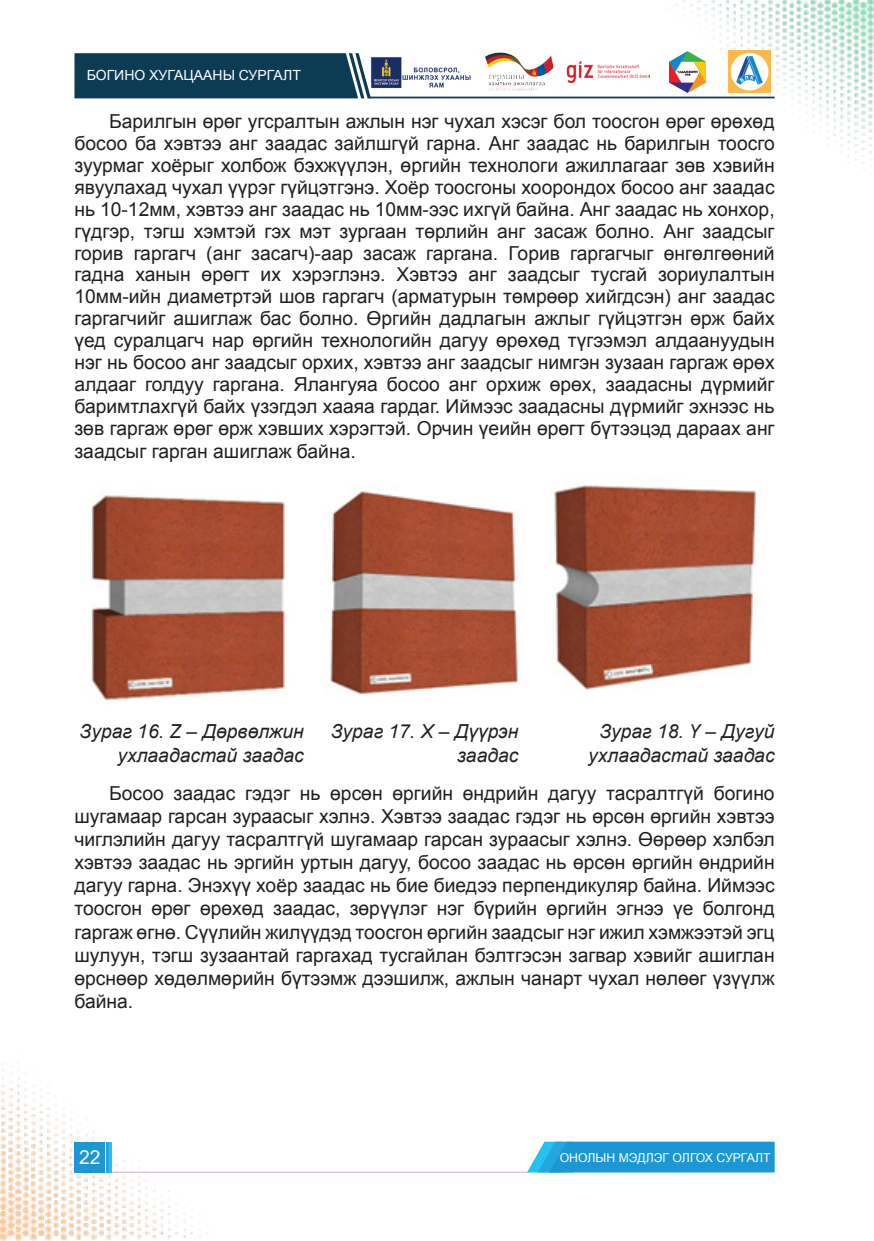
<style>
.page{position:relative;width:874px;height:1241px;background:#fff}
.page>*{position:absolute;margin:0;border:0;box-sizing:border-box;transform-origin:0 0}
.text{font:19.25px/21.9px "Mogul Arial";color:#231f20;text-align:justify}
.italic{font:italic 19.25px/23.1px "Arial";color:#231f20;text-align:right}
.t1{font:19.25px "Arial";color:#fff}
.t2{font:14px "Arial";color:#fff}
.text-2{font:12.25px "Mogul Arial";color:#fff}
</style>
<div class="page">
<img style="left:0;top:0;width:873px;height:1240px">
<hr style="left:74px;top:1171px;width:454px;height:1px;background:#ccb4d0">
<svg style="left:526px;top:1141px;width:248px;height:31px"></svg>
<div style="left:74px;top:1141px;width:31px;height:31px;background:#1d97d4"></div>
<hr style="left:110px;top:1141px;width:2px;height:31px;background:#25c2ef">
<hr style="left:106px;top:1141px;width:3px;height:31px;background:#24a6df">
<svg style="left:74px;top:53px;width:297px;height:45px"></svg>
<hr style="left:369px;top:97px;width:405px;height:1px;background:#0c3b54">
<img style="left:566px;top:60px;width:83px;height:23px">
<img style="left:371px;top:56px;width:100px;height:32px">
<img style="left:668px;top:51px;width:36px;height:42px">
<img style="left:728px;top:50px;width:42px;height:42px">
<img style="left:482px;top:50px;width:73px;height:44px">
<img style="left:75px;top:478px;width:229px;height:232px">
<img style="left:312px;top:484px;width:219px;height:220px">
<img style="left:539px;top:478px;width:235px;height:220px">
<p class="t2" style="left:87px;top:65px;width:215px">БОГИНО ХУГАЦААНЫ СУРГАЛТ</p>
<p class="text" style="left:74px;top:111px;width:701px;text-indent:35px">Барилгын өрөг угсралтын ажлын нэг чухал хэсэг бол тоосгон өрөг өрөхөд босоо ба хэвтээ анг заадас зайлшгүй гарна. Анг заадас нь барилгын тоосго зуурмаг хоёрыг холбож бэхжүүлэн, өргийн технологи ажиллагааг зөв хэвийн явуулахад чухал үүрэг гүйцэтгэнэ. Хоёр тоосгоны хоорондох босоо анг заадас нь 10-12мм, хэвтээ анг заадас нь 10мм-ээс ихгүй байна. Анг заадас нь хонхор, гүдгэр, тэгш хэмтэй гэх мэт зургаан төрлийн анг засаж болно. Анг заадсыг горив гаргагч (анг засагч)-аар засаж гаргана. Горив гаргагчыг өнгөлгөөний гадна ханын өрөгт их хэрэглэнэ. Хэвтээ анг заадсыг тусгай зориулалтын 10мм-ийн диаметртэй шов гаргагч (арматурын төмрөөр хийгдсэн) анг заадас гаргагчийг ашиглаж бас болно. Өргийн дадлагын ажлыг гүйцэтгэн өрж байх үед суралцагч нар өргийн технологийн дагуу өрөхөд түгээмэл алдаануудын нэг нь босоо анг заадсыг орхих, хэвтээ анг заадсыг нимгэн зузаан гаргаж өрөх алдааг голдуу гаргана. Ялангуяа босоо анг орхиж өрөх, заадасны дүрмийг баримтлахгүй байх үзэгдэл хааяа гардаг. Иймээс заадасны дүрмийг эхнээс нь зөв гаргаж өрөг өрж хэвших хэрэгтэй. Орчин үеийн өрөгт бүтээцэд дараах анг заадсыг гарган ашиглаж байна.</p>
<p class="italic" style="left:79px;top:720px;width:226px">Зураг 16. Z – Дөрвөлжин ухлаадастай заадас</p>
<p class="italic" style="left:588px;top:720px;width:188px;text-align:center">Зураг 18. Ү – Дугуй ухлаадастай заадас</p>
<p class="italic" style="left:330px;top:720px;width:189px">Зураг 17. Х – Дүүрэн заадас</p>
<p class="text" style="left:74px;top:781px;width:701px;line-height:23.1px;text-indent:35px">Босоо заадас гэдэг нь өрсөн өргийн өндрийн дагуу тасралтгүй богино шугамаар гарсан зураасыг хэлнэ. Хэвтээ заадас гэдэг нь өрсөн өргийн хэвтээ чиглэлийн дагуу тасралтгүй шугамаар гарсан зураасыг хэлнэ. Өөрөөр хэлбэл хэвтээ заадас нь эргийн уртын дагуу, босоо заадас нь өрсөн өргийн өндрийн дагуу гарна. Энэхүү хоёр заадас нь бие биедээ перпендикуляр байна. Иймээс тоосгон өрөг өрөхөд заадас, зөрүүлэг нэг бүрийн өргийн эгнээ үе болгонд гаргаж өгнө. Сүүлийн жилүүдэд тоосгон өргийн заадсыг нэг ижил хэмжээтэй эгц шулуун, тэгш зузаантай гаргахад тусгайлан бэлтгэсэн загвар хэвийг ашиглан өрснөөр хөдөлмөрийн бүтээмж дээшилж, ажлын чанарт чухал нөлөөг үзүүлж байна.</p>
<p class="t1" style="left:79px;top:1143px;width:23px">22</p>
<p class="text-2" style="left:559px;top:1148px;width:212px">ОНОЛЫН МЭДЛЭГ ОЛГОХ СУРГАЛТ</p>
</div>
